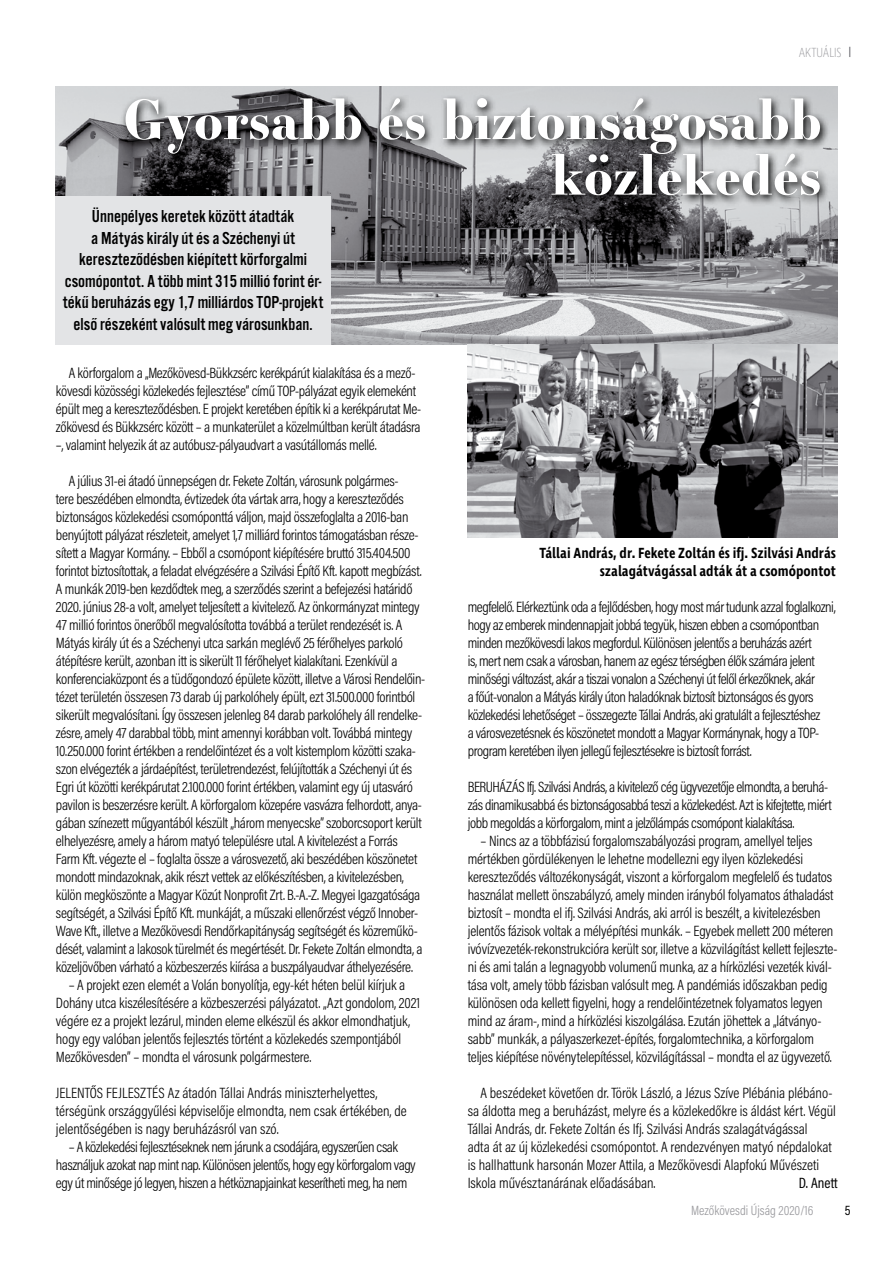
<style>
.page{position:relative;width:893px;height:1263px;background:#fff}
.page>*{position:absolute;margin:0;border:0;box-sizing:border-box;transform-origin:0 0}
.t1{font:700 54px/55.5px "Essonnes Display";color:#fff;text-align:right}
.t2{font:18px/21.6px "Alternate Got No 3 D";color:#000;text-align:center}
.t3{font:300 15px/18px "Acumin Pro Cond";letter-spacing:-.02em;color:#000}
.t4{font:300 15px/18px "Acumin Pro Cond";color:#000}
.t5{font:600 15px/18px "Ingra Cd";color:#000;text-align:right}
.t6{font:15px "Acumin Pro Cond";color:#000}
.t7{font:300 13.5px "Acumin Pro Cond";color:#98989c}
.t8{font:200 13.5px "Ingra Cd";letter-spacing:-.03em;color:#98989c}
.t9{font:13.5px "Acumin Pro Cond";color:#000}
</style>
<div class="page">
<img style="left:56px;top:86px;width:782px;height:258px">
<svg style="left:120px;top:94px;width:710px;height:113px;background:#7c7c7f"></svg>
<img style="left:468px;top:344px;width:370px;height:194px">
<div style="left:55px;top:196px;width:276px;height:148px;background:#e3e4e6"></div>
<p class="t8" style="left:799px;top:44px;width:44px">AKTUÁLIS</p>
<h1 class="t1" style="left:123px;top:90px;width:700px">Gyorsabb és biztonságosabb közlekedés</h1>
<p class="t2" style="left:63px;top:206px;width:262px">Ünnepélyes keretek között átadták<br>a Mátyás király út és a Széchenyi út kereszteződésben kiépített körforgalmi csomópontot. A több mint 315 millió forint ér&shy;tékű beruházás egy 1,7 milliárdos TOP-projekt első részeként valósult meg városunkban.</p>
<p class="t3" style="left:56px;top:364px;width:367px;text-indent:13px">A körforgalom a „Mezőkövesd-Bükkzsérc kerékpárút kialakítása és a mező&shy;kövesdi közösségi közlekedés fejlesztése” című TOP-pályázat egyik elemeként épült meg a kereszteződésben. E projekt keretében építik ki a kerékpárutat Me&shy;zőkövesd és Bükkzsérc között – a munkaterület a közelmúltban került átadásra –, valamint helyezik át az autóbusz-pályaudvart a vasútállomás mellé.</p>
<p class="t3" style="left:56px;top:472px;width:371px;text-indent:13px">A július 31-ei átadó ünnepségen dr. Fekete Zoltán, városunk polgármes-<br>tere beszédében elmondta, évtizedek óta vártak arra, hogy a kereszteződés biztonságos közlekedési csomóponttá váljon, majd összefoglalta a 2016-ban benyújtott pályázat részleteit, amelyet 1,7 milliárd forintos támogatásban része&shy;sített a Magyar Kormány. – Ebből a csomópont kiépítésére bruttó 315.404.500 forintot biztosítottak, a feladat elvégzésére a Szilvási Építő Kft. kapott megbízást.<br>A munkák 2019-ben kezdődtek meg, a szerződés szerint a befejezési határidő 2020. június 28-a volt, amelyet teljesített a kivitelező. Az önkormányzat mintegy 47 millió forintos önerőből megvalósította továbbá a terület rendezését is. A Mátyás király út és a Széchenyi utca sarkán meglévő 25 férőhelyes parkoló átépítésre került, azonban itt is sikerült 11 férőhelyet kialakítani. Ezenkívül a konferenciaközpont és a tüdőgondozó épülete között, illetve a Városi Rendelőin&shy;tézet területén összesen 73 darab új parkolóhely épült, ezt 31.500.000 forintból sikerült megvalósítani. Így összesen jelenleg 84 darab parkolóhely áll rendelke&shy;zésre, amely 47 darabbal több, mint amennyi korábban volt. Továbbá mintegy 10.250.000 forint értékben a rendelőintézet és a volt kistemplom közötti szaka&shy;szon elvégezték a járdaépítést, területrendezést, felújították a Széchenyi út és Egri út közötti kerékpárutat 2.100.000 forint értékben, valamint egy új utasváró pavilon is beszerzésre került. A körforgalom közepére vasvázra felhordott, anya&shy;gában színezett műgyantából készült „három menyecske” szoborcsoport került elhelyezésre, amely a három matyó településre utal. A kivitelezést a Forrás Farm Kft. végezte el – foglalta össze a városvezető, aki beszédében köszönetet mondott mindazoknak, akik részt vettek az előkészítésben, a kivitelezésben, külön megköszönte a Magyar Közút Nonprofit Zrt. B.-A.-Z. Megyei Igazgatósága segítségét, a Szilvási Építő Kft. munkáját, a műszaki ellenőrzést végző Innober-Wave Kft., illetve a Mezőkövesdi Rendőrkapitányság segítségét és közreműkö&shy;dését, valamint a lakosok türelmét és megértését. Dr. Fekete Zoltán elmondta, a közeljövőben várható a közbeszerzés kiírása a buszpályaudvar áthelyezésére.</p>
<p class="t3" style="left:56px;top:976px;width:366px;text-indent:13px">– A projekt ezen elemét a Volán bonyolítja, egy-két héten belül kiírjuk a Dohány utca kiszélesítésére a közbeszerzési pályázatot. „Azt gondolom, 2021 végére ez a projekt lezárul, minden eleme elkészül és akkor elmondhatjuk, hogy egy valóban jelentős fejlesztés történt a közlekedés szempontjából Mezőkövesden” – mondta el városunk polgármestere.</p>
<p class="t4" style="left:56px;top:1084px;width:352px">JELENTŐS FEJLESZTÉS Az átadón Tállai András miniszterhelyettes, térségünk országgyűlési képviselője elmondta, nem csak értékében, de jelentőségében is nagy beruházásról van szó.</p>
<p class="t3" style="left:56px;top:1138px;width:361px;text-align:center">– A közlekedési fejlesztéseknek nem járunk a csodájára, egyszerűen csak használjuk azokat nap mint nap. Különösen jelentős, hogy egy körforgalom vagy egy út minősége jó legyen, hiszen a hétköznapjainkat keserítheti meg, ha nem</p>
<p class="t5" style="left:539px;top:544px;width:298px">Tállai András, dr. Fekete Zoltán és ifj. Szilvási András szalagátvágással adták át a csomópontot</p>
<p class="t3" style="left:468px;top:598px;width:369px">megfelelő. Elérkeztünk oda a fejlődésben, hogy most már tudunk azzal foglalkozni, hogy az emberek mindennapjait jobbá tegyük, hiszen ebben a csomópontban minden mezőkövesdi lakos megfordul. Különösen jelentős a beruházás azért<br>is, mert nem csak a városban, hanem az egész térségben élők számára jelent minőségi változást, akár a tiszai vonalon a Széchenyi út felől érkezőknek, akár<br>a főút-vonalon a Mátyás király úton haladóknak biztosít biztonságos és gyors közlekedési lehetőséget – összegezte Tállai András, aki gratulált a fejlesztéshez<br>a városvezetésnek és köszönetet mondott a Magyar Kormánynak, hogy a TOP&shy;program keretében ilyen jellegű fejlesztésekre is biztosít forrást.</p>
<p class="t3" style="left:468px;top:778px;width:366px">BERUHÁZÁS Ifj. Szilvási András, a kivitelező cég ügyvezetője elmondta, a beruhá&shy;zás dinamikusabbá és biztonságosabbá teszi a közlekedést. Azt is kifejtette, miért jobb megoldás a körforgalom, mint a jelzőlámpás csomópont kialakítása.</p>
<p class="t3" style="left:468px;top:832px;width:371px;text-indent:13px">– Nincs az a többfázisú forgalomszabályozási program, amellyel teljes mértékben gördülékenyen le lehetne modellezni egy ilyen közlekedési kereszteződés változékonyságát, viszont a körforgalom megfelelő és tudatos használat mellett önszabályzó, amely minden irányból folyamatos áthaladást biztosít – mondta el ifj. Szilvási András, aki arról is beszélt, a kivitelezésben jelentős fázisok voltak a mélyépítési munkák. – Egyebek mellett 200 méteren ivóvízvezeték-rekonstrukcióra került sor, illetve a közvilágítást kellett fejleszte&shy;ni és ami talán a legnagyobb volumenű munka, az a hírközlési vezeték kivál&shy;tása volt, amely több fázisban valósult meg. A pandémiás időszakban pedig különösen oda kellett figyelni, hogy a rendelőintézetnek folyamatos legyen mind az áram-, mind a hírközlési kiszolgálása. Ezután jöhettek a „látványo&shy;sabb” munkák, a pályaszerkezet-építés, forgalomtechnika, a körforgalom teljes kiépítése növénytelepítéssel, közvilágítással – mondta el az ügyvezető.</p>
<p class="t4" style="left:468px;top:1084px;width:370px;text-indent:13px">A beszédeket követően dr. Török László, a Jézus Szíve Plébánia plébáno&shy;sa áldotta meg a beruházást, melyre és a közlekedőkre is áldást kért. Végül Tállai András, dr. Fekete Zoltán és Ifj. Szilvási András szalagátvágással<br>adta át az új közlekedési csomópontot. A rendezvényen matyó népdalokat is hallhattunk harsonán Mozer Attila, a Mezőkövesdi Alapfokú Művészeti Iskola művésztanárának előadásában.</p>
<p class="t6" style="left:799px;top:1173px;width:40px">D. Anett</p>
<p class="t7" style="left:691px;top:1202px;width:124px">Mezőkövesdi Újság 2020/16</p>
<p class="t9" style="left:845px;top:1202px;width:7px">5</p>
</div>
